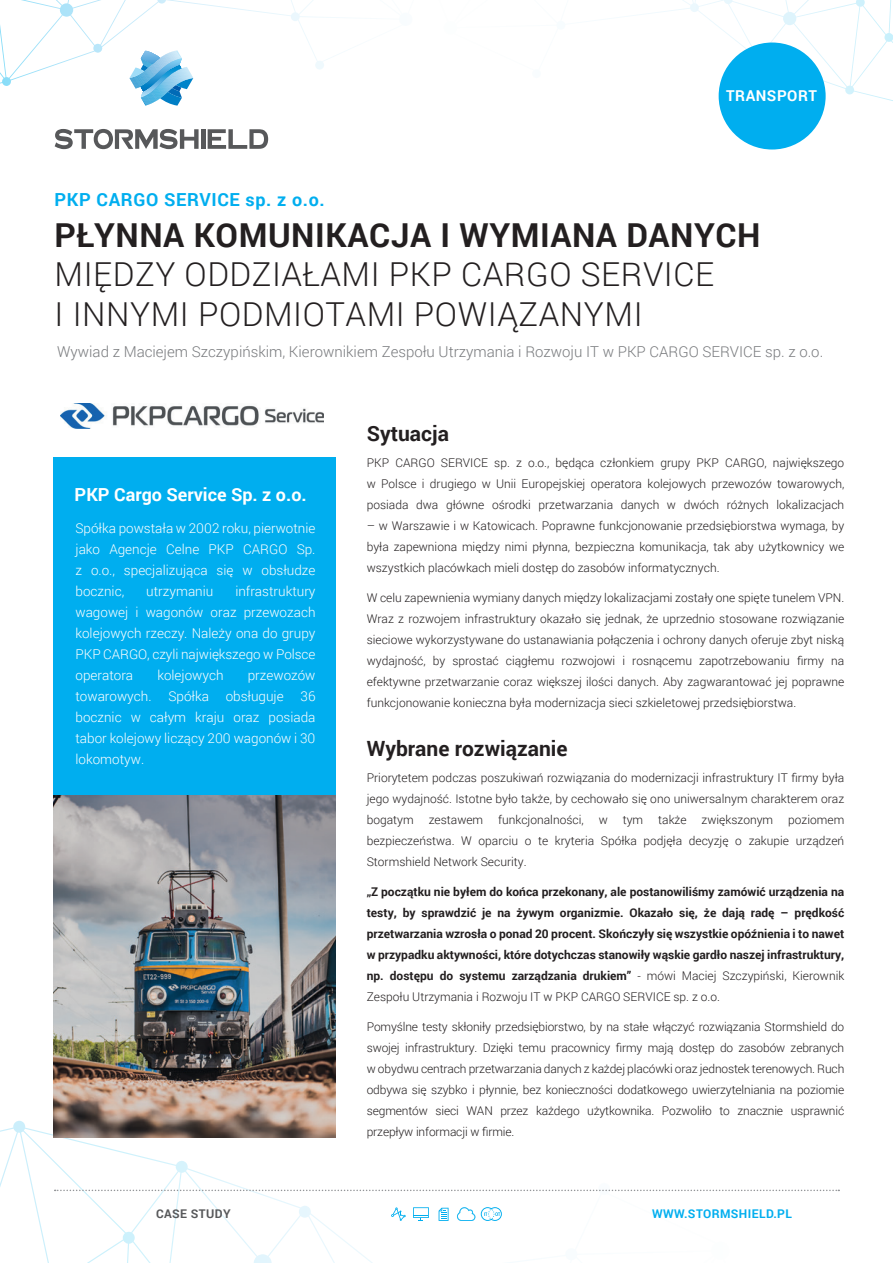
<style>
.page{position:relative;width:893px;height:1263px;background:#fff}
.page>*{position:absolute;margin:0;border:0;box-sizing:border-box;transform-origin:0 0}
.t1{font:300 33px/39.6px "Roboto";letter-spacing:.015em;color:#231f20}
.t2{font:700 33px "Roboto";letter-spacing:.015em;color:#231f20}
.t3{font:700 21px "Roboto";color:#231f20}
.t4{font:700 18px "Roboto";letter-spacing:.035em;color:#00aeef}
.t5{font:700 18px "Roboto";color:#fff}
.t6{font:300 15px "Roboto";color:#787a7d}
.t7{font:700 15px "Roboto";letter-spacing:.035em;color:#fff}
.t8{font:300 13.5px/21px "Roboto";color:#fff;text-align:justify}
.t9{font:300 12px/21px "Roboto";color:#231f20;text-align:justify}
.t10{font:700 12px/21px "Roboto";color:#231f20;text-align:justify}
.t11{font:700 12px "Roboto";letter-spacing:.035em;color:#00aeef}
.t12{font:700 12px "Roboto";letter-spacing:.035em;color:#57585a}
.s1{font-weight:300}
</style>
<div class="page">
<svg style="left:0;top:0;width:308px;height:86px"></svg>
<hr style="left:201px;top:129px;width:4px;height:20px;background:#57585a">
<svg style="left:208px;top:129px;width:60px;height:20px"></svg>
<svg style="left:55px;top:129px;width:144px;height:20px"></svg>
<svg style="left:129px;top:50px;width:64px;height:56px"></svg>
<svg style="left:308px;top:0;width:585px;height:123px"></svg>
<svg style="left:0;top:1121px;width:840px;height:142px"></svg>
<svg style="left:55px;top:1189px;width:784px;height:2px"></svg>
<div style="left:54px;top:457px;width:282px;height:339px;background:#00aeef"></div>
<img style="left:54px;top:796px;width:282px;height:342px">
<div style="left:719px;top:43px;width:107px;height:107px;background:#00aeef;border-radius:50%"></div>
<svg style="left:391px;top:1207px;width:15px;height:14px"></svg>
<svg style="left:413px;top:1207px;width:16px;height:14px"></svg>
<svg style="left:439px;top:1208px;width:10px;height:13px"></svg>
<svg style="left:457px;top:1207px;width:18px;height:14px"></svg>
<svg style="left:481px;top:1207px;width:21px;height:14px"></svg>
<img style="left:61px;top:404px;width:263px;height:24px">
<p class="t7" style="left:726px;top:85px;width:92px">TRANSPORT</p>
<h3 class="t4" style="left:55px;top:187px;width:272px">PKP CARGO SERVICE sp. z o.o.</h3>
<h1 class="t2" style="left:55px;top:212px;width:707px">PŁYNNA KOMUNIKACJA I WYMIANA DANYCH</h1>
<h1 class="t1" style="left:55px;top:254px;width:661px">MIĘDZY ODDZIAŁAMI PKP CARGO SERVICE<br>I INNYMI PODMIOTAMI POWIĄZANYMI</h1>
<p class="t6" style="left:57px;top:341px;width:768px">Wywiad z Maciejem Szczypińskim, Kierownikiem Zespołu Utrzymania i Rozwoju IT w PKP CARGO SERVICE sp. z o.o.</p>
<h3 class="t5" style="left:75px;top:482px;width:234px">PKP Cargo Service Sp. z o.o.</h3>
<p class="t8" style="left:76px;top:517px;width:242px">Spółka powstała w 2002 roku, pierwotnie jako Agencje Celne PKP CARGO Sp. z o.o., specjalizująca się w obsłudze bocznic,</p>
<p class="t8" style="left:76px;top:580px;width:242px;text-indent:160px">infrastruktury wagowej i wagonów oraz przewozach kolejowych rzeczy. Należy ona do grupy PKP CARGO, czyli największego w Polsce operatora</p>
<p class="t8" style="left:146px;top:580px;width:69px">utrzymaniu</p>
<p class="t8" style="left:157px;top:664px;width:68px">kolejowych</p>
<p class="t8" style="left:76px;top:664px;width:242px;text-indent:172px">przewozów towarowych. Spółka obsługuje 36 bocznic w całym kraju oraz posiada tabor kolejowy liczący 200 wagonów i 30 lokomotyw.</p>
<h2 class="t3" style="left:367px;top:419px;width:84px">Sytuacja</h2>
<p class="t9" style="left:367px;top:451px;width:479px">PKP CARGO SERVICE sp. z o.o., będąca członkiem grupy PKP CARGO, największego w Polsce i drugiego w Unii Europejskiej operatora kolejowych przewozów towarowych, posiada dwa główne ośrodki przetwarzania danych w dwóch różnych lokalizacjach</p>
<p class="t9" style="left:367px;top:514px;width:479px">– w Warszawie i w Katowicach. Poprawne funkcjonowanie przedsiębiorstwa wymaga, by była zapewniona między nimi płynna, bezpieczna komunikacja, tak aby użytkownicy we wszystkich placówkach mieli dostęp do zasobów informatycznych.</p>
<p class="t9" style="left:367px;top:586px;width:479px">W celu zapewnienia wymiany danych między lokalizacjami zostały one spięte tunelem VPN.<br>Wraz z rozwojem infrastruktury okazało się jednak, że uprzednio stosowane rozwiązanie sieciowe wykorzystywane do ustanawiania połączenia i ochrony danych oferuje zbyt niską wydajność, by sprostać ciągłemu rozwojowi i rosnącemu zapotrzebowaniu firmy na efektywne przetwarzanie coraz większej ilości danych. Aby zagwarantować jej poprawne funkcjonowanie konieczna była modernizacja sieci szkieletowej przedsiębiorstwa.</p>
<h2 class="t3" style="left:367px;top:734px;width:202px">Wybrane rozwiązanie</h2>
<p class="t9" style="left:367px;top:766px;width:479px">Priorytetem podczas poszukiwań rozwiązania do modernizacji infrastruktury IT firmy była jego wydajność. Istotne było także, by cechowało się ono uniwersalnym charakterem oraz bogatym zestawem funkcjonalności, w tym także zwiększonym poziomem bezpieczeństwa. W oparciu o te kryteria Spółka podjęła decyzję o zakupie urządzeń Stormshield Network Security.</p>
<p class="t10" style="left:367px;top:880px;width:479px">„Z początku nie byłem do końca przekonany, ale postanowiliśmy zamówić urządzenia na testy, by sprawdzić je na żywym organizmie. Okazało się, że dają radę – prędkość przetwarzania wzrosła o ponad 20 procent. Skończyły się wszystkie opóźnienia i to nawet w przypadku aktywności, które dotychczas stanowiły wąskie gardło naszej infrastruktury, np. dostępu do systemu zarządzania drukiem” <span class="s1">- mówi Maciej Szczypiński, Kierownik Zespołu Utrzymania i Rozwoju IT w PKP CARGO SERVICE sp. z o.o.</span></p>
<p class="t9" style="left:367px;top:1015px;width:479px">Pomyślne testy skłoniły przedsiębiorstwo, by na stałe włączyć rozwiązania Stormshield do swojej infrastruktury. Dzięki temu pracownicy firmy mają dostęp do zasobów zebranych w obydwu centrach przetwarzania danych z każdej placówki oraz jednostek terenowych. Ruch odbywa się szybko i płynnie, bez konieczności dodatkowego uwierzytelniania na poziomie segmentów sieci WAN przez każdego użytkownika. Pozwoliło to znacznie usprawnić przepływ informacji w firmie.</p>
<p class="t12" style="left:156px;top:1205px;width:76px">CASE STUDY</p>
<p class="t11" style="left:652px;top:1205px;width:141px">WWW.STORMSHIELD.PL</p>
</div>
